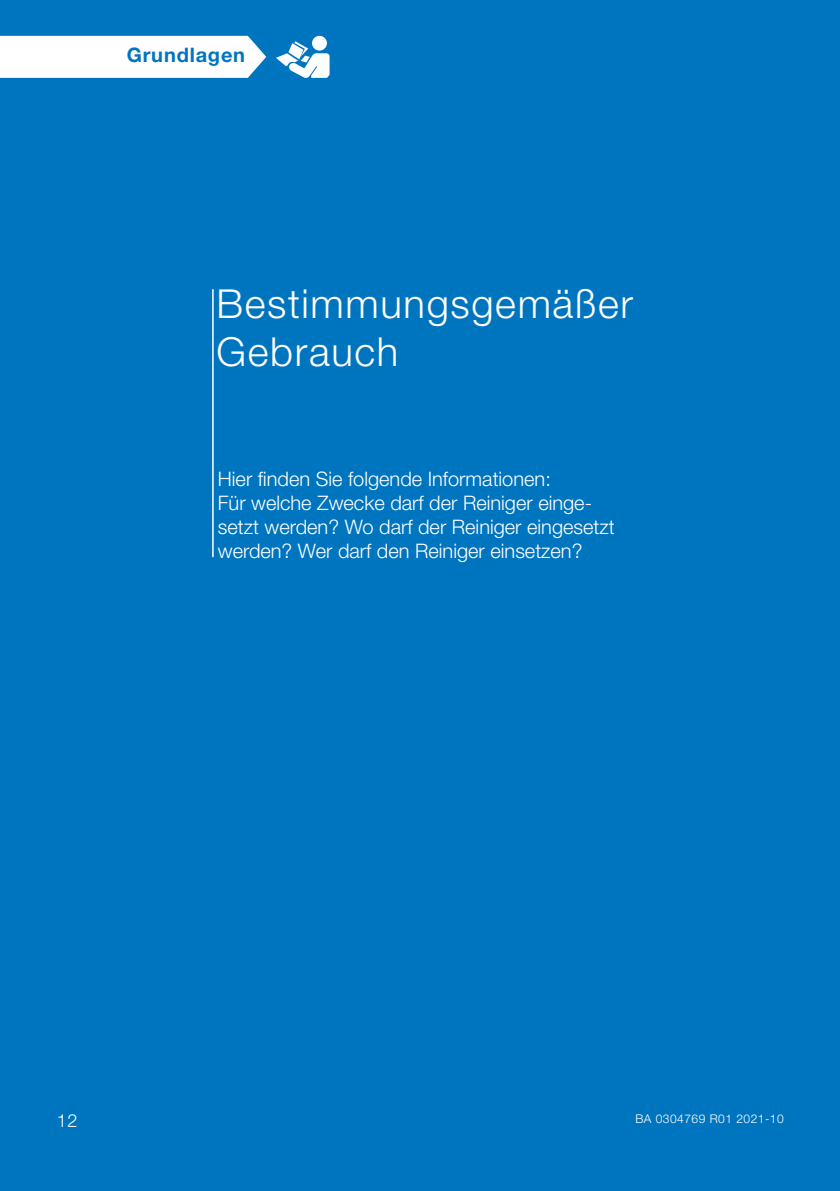
<style>
.page{position:relative;width:840px;height:1191px;background:#fff}
.page>*{position:absolute;margin:0;border:0;box-sizing:border-box;transform-origin:0 0}
.t1{font:300 40px/48px "Helvetica Neue LT Std";letter-spacing:.04em;color:#fff}
.t2{font:300 20px/24px "Helvetica Neue LT Std";color:#fff}
.t3{font:700 20px "Helvetica Neue LT Std";letter-spacing:.04em;color:#0075bf}
.t4{font:300 18px "Helvetica Neue LT Std";color:#fff}
.t5{font:300 12px "Helvetica Neue LT Std";letter-spacing:.04em;color:#fff}
</style>
<div class="page">
<div style="left:0;top:0;width:839px;height:1191px;background:#0075bf"></div>
<div style="left:0;top:36px;width:266px;height:42px;background:#fff"></div>
<hr style="left:212px;top:289px;width:1px;height:268px;background:#fff">
<div style="left:312px;top:36px;width:15px;height:15px;background:#fff;border-radius:50%"></div>
<svg style="left:276px;top:41px;width:53px;height:37px"></svg>
<p class="t3" style="left:127px;top:43px;width:120px">Grundlagen</p>
<h1 class="t1" style="left:216px;top:279px;width:418px">Bestimmungsgemäßer<br>Gebrauch</h1>
<p class="t2" style="left:218px;top:466px;width:398px">Hier finden Sie folgende Informationen:<br>Für welche Zwecke darf der Reiniger einge&shy;setzt werden? Wo darf der Reiniger eingesetzt werden? Wer darf den Reiniger einsetzen?</p>
<p class="t4" style="left:57px;top:1109px;width:22px">12</p>
<p class="t5" style="left:635px;top:1111px;width:150px">BA 0304769 R01 2021-10</p>
</div>
